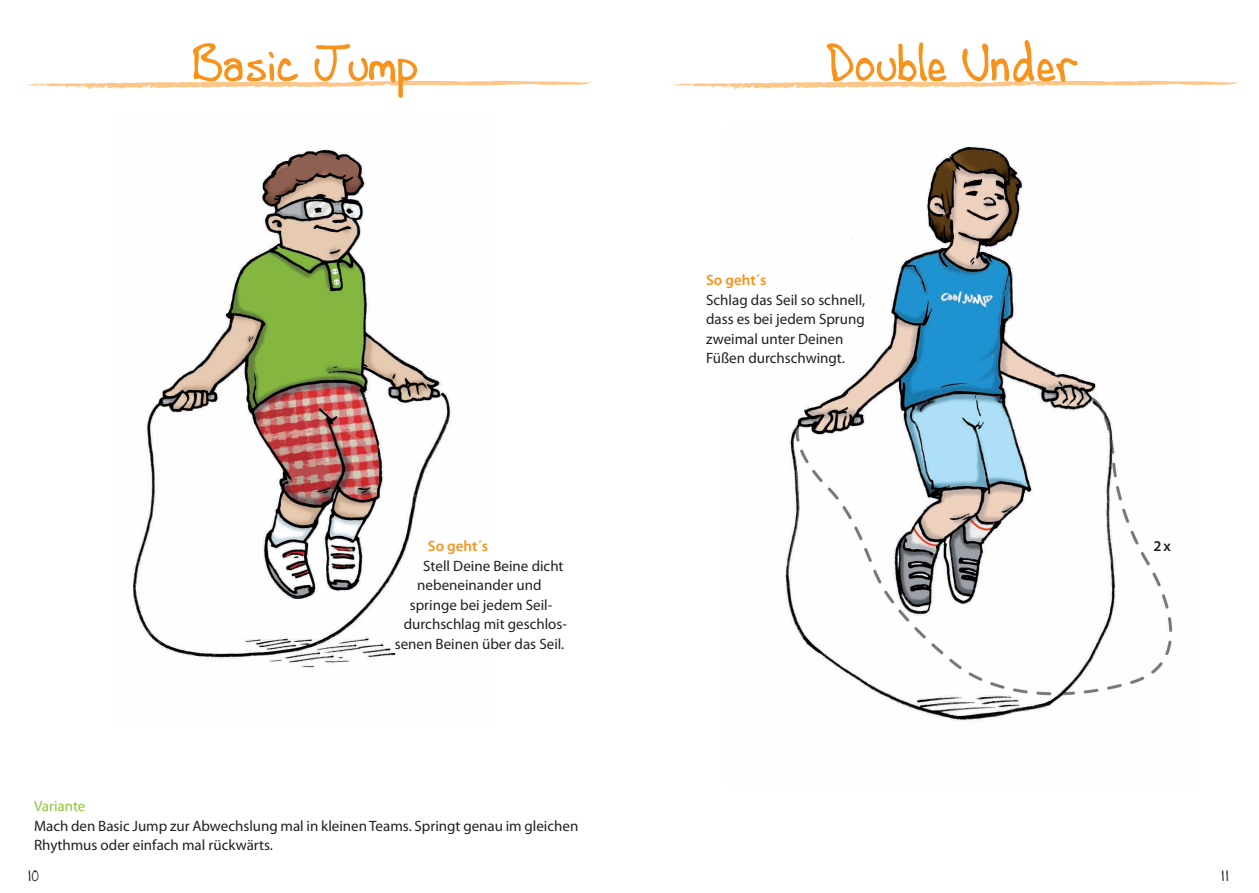
<style>
.page{position:relative;width:1259px;height:893px;background:#fff}
.page>*{position:absolute;margin:0;border:0;box-sizing:border-box;transform-origin:0 0}
.t1{font:52.5px "Andrew Script 16";color:#f7931d}
.t2{font:15px/19.5px "Myriad Pro";color:#231f20}
.t3{font:600 15px "Myriad Pro";color:#f7931d}
.t4{font:15px "Myriad Pro";color:#8bc63e}
.t5{font:15px "Andrew Script 16";color:#231f20}
.t6{font:600 15px "Myriad Pro";color:#231f20}
</style>
<div class="page">
<img style="left:785px;top:146px;width:388px;height:575px">
<img style="left:132px;top:149px;width:319px;height:519px">
<svg style="left:21px;top:80px;width:570px;height:9px"></svg>
<svg style="left:668px;top:80px;width:570px;height:9px"></svg>
<h1 class="t1" style="left:193px;top:32px;width:227px">Basic Jump</h1>
<h1 class="t1" style="left:827px;top:32px;width:253px">Double Under</h1>
<p class="t3" style="left:428px;top:537px;width:62px">So geht´s</p>
<p class="t2" style="left:423px;top:556px;width:142px">Stell Deine Beine dicht</p>
<p class="t2" style="left:417px;top:575px;width:126px">nebeneinander und</p>
<p class="t2" style="left:410px;top:595px;width:144px">springe bei jedem Seil-</p>
<p class="t2" style="left:404px;top:614px;width:165px">durchschlag mit geschlos-</p>
<p class="t2" style="left:395px;top:634px;width:171px">senen Beinen über das Seil.</p>
<p class="t4" style="left:34px;top:797px;width:53px">Variante</p>
<p class="t2" style="left:34px;top:816px;width:546px">Mach den Basic Jump zur Abwechslung mal in kleinen Teams. Springt genau im gleichen<br>Rhythmus oder einfach mal rückwärts.</p>
<p class="t3" style="left:706px;top:270px;width:62px">So geht´s</p>
<p class="t2" style="left:706px;top:290px;width:161px">Schlag das Seil so schnell, dass es bei jedem Sprung zweimal unter Deinen<br>Füßen durchschwingt.</p>
<p class="t6" style="left:1153px;top:537px;width:19px">2x</p>
<p class="t5" style="left:28px;top:867px;width:13px">10</p>
<p class="t5" style="left:1221px;top:867px;width:10px">11</p>
</div>
